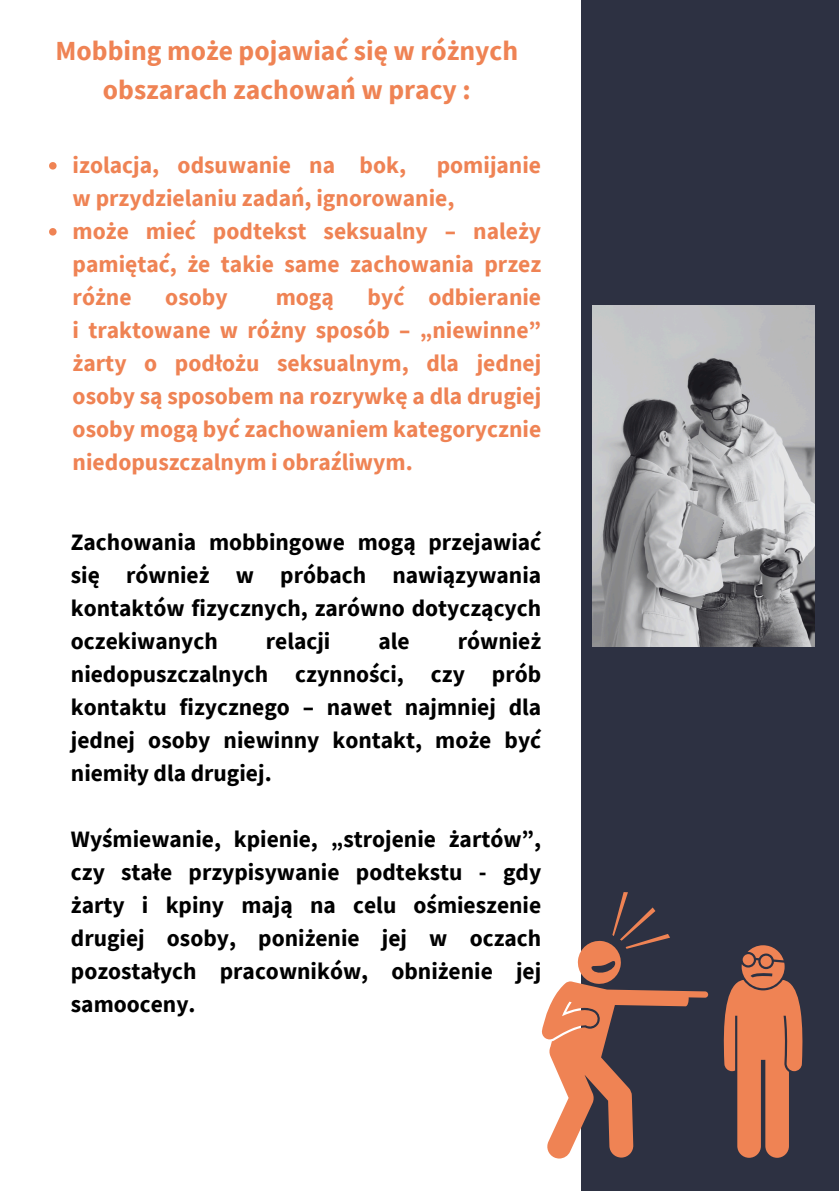
<style>
.page{position:relative;width:839px;height:1191px;background:#fff}
.page>*{position:absolute;margin:0;border:0;box-sizing:border-box;transform-origin:0 0}
.t1{font:700 27.6px/39px "Source Sans Pro";color:#ef8354;text-align:center}
.t2{font:700 23.6px/33px "Source Sans Pro";color:#ef8354;text-align:justify}
.t3{font:700 23.4px/33px "Source Sans Pro";color:#000;text-align:justify}
</style>
<div class="page">
<div style="left:581px;top:0;width:257px;height:1191px;background:#2d3142"></div>
<svg style="left:541px;top:892px;width:167px;height:267px"></svg>
<svg style="left:723px;top:945px;width:79px;height:213px"></svg>
<div style="left:742px;top:954px;width:12px;height:12px;background:#ef8354;border-radius:50%"></div>
<div style="left:760px;top:955px;width:12px;height:12px;background:#ef8354;border-radius:50%"></div>
<img style="left:592px;top:306px;width:222px;height:340px">
<svg style="left:49px;top:162px;width:8px;height:8px"></svg>
<svg style="left:49px;top:228px;width:8px;height:8px"></svg>
<h2 class="t1" style="left:56px;top:31px;width:464px">Mobbing może pojawiać się w różnych obszarach zachowań w pracy :</h2>
<h2 class="t2" style="left:73px;top:148px;width:470px;text-indent:364px">pomijanie w przydzielaniu zadań, ignorowanie,</h2>
<p class="t2" style="left:73px;top:214px;width:470px">może mieć podtekst seksualny – należy pamiętać, że takie same zachowania przez różne</p>
<h2 class="t2" style="left:73px;top:148px;width:335px">izolacja, odsuwanie na bok,</h2>
<p class="t2" style="left:73px;top:280px;width:470px;text-indent:295px">być odbieranie i traktowane w różny sposób – „niewinne” żarty o podłożu seksualnym, dla jednej osoby są sposobem na rozrywkę a dla drugiej osoby mogą być zachowaniem kategorycznie niedopuszczalnym i obraźliwym.</p>
<p class="t2" style="left:165px;top:280px;width:64px">osoby</p>
<p class="t2" style="left:276px;top:280px;width:60px">mogą</p>
<p class="t3" style="left:71px;top:525px;width:472px">Zachowania mobbingowe mogą przejawiać się również w próbach nawiązywania kontaktów fizycznych, zarówno dotyczących oczekiwanych</p>
<p class="t3" style="left:71px;top:624px;width:472px;text-indent:387px">również niedopuszczalnych czynności, czy prób kontaktu fizycznego – nawet najmniej dla jednej osoby niewinny kontakt, może być niemiły dla drugiej.</p>
<p class="t3" style="left:266px;top:624px;width:66px">relacji</p>
<p class="t3" style="left:378px;top:624px;width:33px">ale</p>
<p class="t3" style="left:71px;top:822px;width:472px">Wyśmiewanie, kpienie, „strojenie żartów”, czy stałe przypisywanie podtekstu - gdy żarty i kpiny mają na celu ośmieszenie drugiej osoby, poniżenie jej w oczach pozostałych pracowników, obniżenie jej samooceny.</p>
</div>
